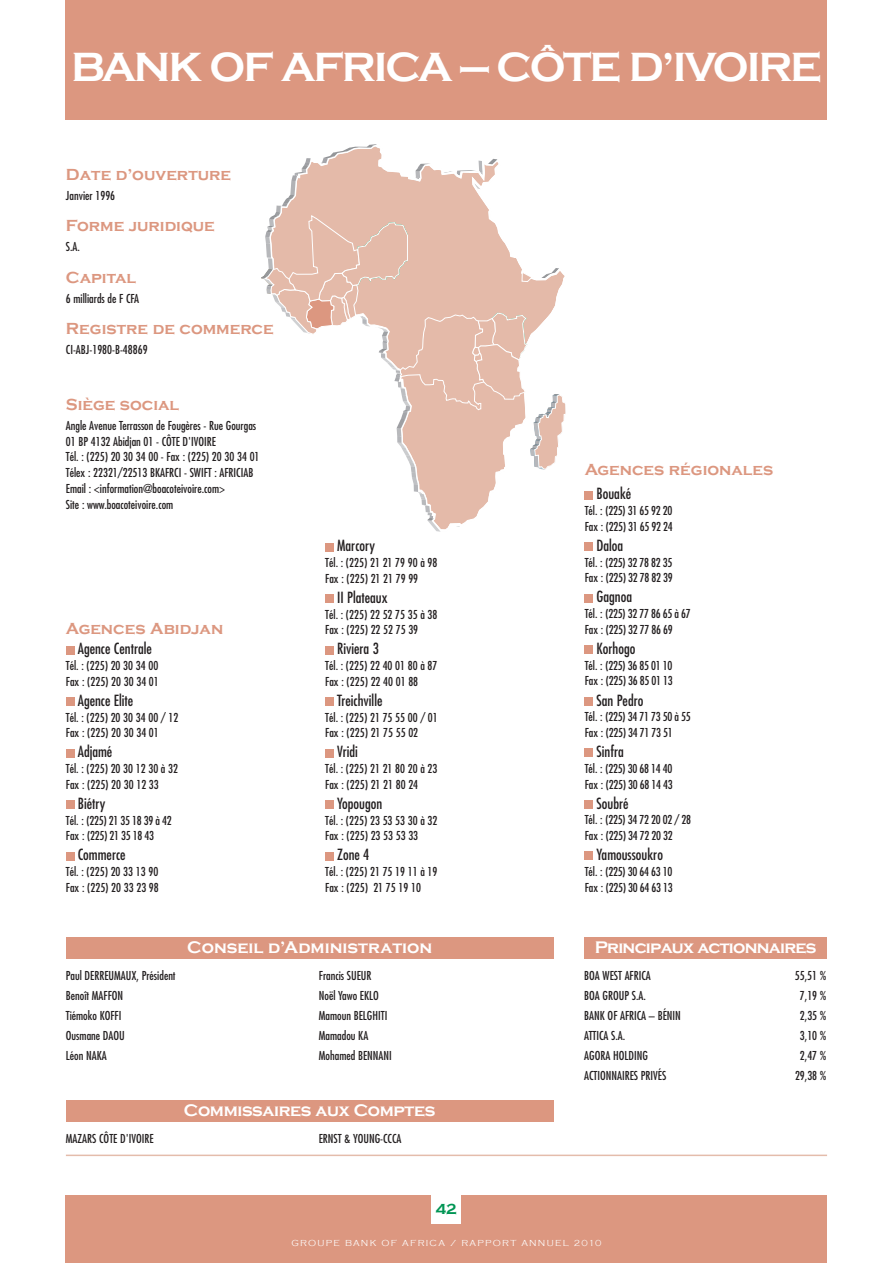
<style>
.page{position:relative;width:893px;height:1263px;background:#fff}
.page>*{position:absolute;margin:0;border:0;box-sizing:border-box;transform-origin:0 0}
.t1{font:700 42px "Copperplate Gothic";letter-spacing:-.05em;color:#fff}
.t2{font:700 17.25px "Copperplate Gothic";color:#fff}
.t3{font:700 17.25px "Copperplate Gothic";letter-spacing:-.02em;color:#fff}
.t4{font:700 17.25px "Copperplate Gothic";letter-spacing:-.045em;color:#fff}
.t5{font:700 16.5px "Copperplate Gothic";color:#dc9780}
.t6{font:condensed 15px "Futura";color:#231f20}
.t7{font:700 15px "Copperplate Gothic";color:#009554}
.t8{font:condensed 12px/15.8px "Futura";color:#231f20}
.t9{font:condensed 12px/15.8px "Futura";letter-spacing:-.025em;color:#231f20}
.t10{font:300 9px "Copperplate Gothic";letter-spacing:.145em;color:#fff}
</style>
<div class="page">
<svg style="left:261px;top:144px;width:305px;height:388px"></svg>
<div style="left:66px;top:1195px;width:761px;height:68px;background:#dc9780"></div>
<div style="left:431px;top:1194px;width:30px;height:30px;background:#fff"></div>
<div style="left:66px;top:938px;width:488px;height:21px;background:#dc9780"></div>
<div style="left:584px;top:938px;width:243px;height:21px;background:#dc9780"></div>
<div style="left:66px;top:1101px;width:488px;height:21px;background:#dc9780"></div>
<div style="left:66px;top:0;width:761px;height:119px;background:#dc9780"></div>
<hr style="left:66px;top:1154px;width:761px;height:2px;background:#e4bcab">
<div style="left:66px;top:646px;width:8px;height:8px;background:#dc9780"></div>
<div style="left:66px;top:697px;width:8px;height:9px;background:#dc9780"></div>
<div style="left:66px;top:749px;width:8px;height:8px;background:#dc9780"></div>
<div style="left:66px;top:800px;width:8px;height:9px;background:#dc9780"></div>
<div style="left:66px;top:852px;width:8px;height:8px;background:#dc9780"></div>
<div style="left:585px;top:594px;width:8px;height:8px;background:#dc9780"></div>
<div style="left:585px;top:542px;width:8px;height:9px;background:#dc9780"></div>
<div style="left:585px;top:491px;width:8px;height:8px;background:#dc9780"></div>
<div style="left:325px;top:852px;width:9px;height:8px;background:#dc9780"></div>
<div style="left:325px;top:749px;width:9px;height:8px;background:#dc9780"></div>
<div style="left:325px;top:697px;width:9px;height:9px;background:#dc9780"></div>
<div style="left:585px;top:645px;width:8px;height:9px;background:#dc9780"></div>
<div style="left:585px;top:697px;width:8px;height:8px;background:#dc9780"></div>
<div style="left:585px;top:748px;width:8px;height:9px;background:#dc9780"></div>
<div style="left:585px;top:800px;width:8px;height:8px;background:#dc9780"></div>
<div style="left:585px;top:851px;width:8px;height:9px;background:#dc9780"></div>
<div style="left:325px;top:594px;width:9px;height:9px;background:#dc9780"></div>
<div style="left:325px;top:543px;width:9px;height:8px;background:#dc9780"></div>
<div style="left:325px;top:646px;width:9px;height:8px;background:#dc9780"></div>
<div style="left:325px;top:800px;width:9px;height:9px;background:#dc9780"></div>
<h1 class="t1" style="left:71px;top:44px;width:753px">BANK-OF-AFRICA –-CÔTE-D’IVOIRE</h1>
<h3 class="t5" style="left:66px;top:165px;width:167px">Date-d’ouverture</h3>
<p class="t8" style="left:66px;top:188px;width:51px">Janvier 1996</p>
<h3 class="t5" style="left:66px;top:217px;width:150px">Forme-juridique</h3>
<p class="t8" style="left:66px;top:240px;width:16px">S.A.</p>
<h3 class="t5" style="left:66px;top:268px;width:72px">Capital</h3>
<p class="t8" style="left:66px;top:291px;width:75px">6 milliards de F CFA</p>
<h3 class="t5" style="left:66px;top:320px;width:209px">Registre-de-commerce</h3>
<p class="t8" style="left:66px;top:343px;width:83px">CI-ABJ-1980-B-48869</p>
<h3 class="t5" style="left:66px;top:395px;width:115px">Siège-social</h3>
<p class="t8" style="left:66px;top:418px;width:195px">Angle Avenue Terrasson de Fougères - Rue Gourgas 01 BP 4132 Abidjan 01 - CÔTE D'IVOIRE<br>Tél. : (225) 20 30 34 00 - Fax : (225) 20 30 34 01<br>Télex : 22321/22513 BKAFRCI - SWIFT : AFRICIAB Email : &lt;information@boacoteivoire.com&gt;<br>Site : www.boacoteivoire.com</p>
<h3 class="t5" style="left:66px;top:620px;width:159px">Agences-Abidjan</h3>
<p class="t6" style="left:78px;top:642px;width:76px">Agence Centrale</p>
<p class="t8" style="left:66px;top:658px;width:94px">Tél. : (225) 20 30 34 00<br>Fax : (225) 20 30 34 01</p>
<p class="t6" style="left:78px;top:693px;width:57px">Agence Elite</p>
<p class="t8" style="left:66px;top:710px;width:114px">Tél. : (225) 20 30 34 00 / 12<br>Fax : (225) 20 30 34 01</p>
<p class="t6" style="left:78px;top:745px;width:36px">Adjamé</p>
<p class="t8" style="left:66px;top:761px;width:114px">Tél. : (225) 20 30 12 30 à 32<br>Fax : (225) 20 30 12 33</p>
<p class="t6" style="left:78px;top:796px;width:29px">Biétry</p>
<p class="t9" style="left:66px;top:813px;width:107px">Tél. : (225) 21 35 18 39 à 42<br>Fax : (225) 21 35 18 43</p>
<p class="t6" style="left:78px;top:848px;width:49px">Commerce</p>
<p class="t8" style="left:66px;top:864px;width:94px">Tél. : (225) 20 33 13 90<br>Fax : (225) 20 33 23 98</p>
<p class="t6" style="left:337px;top:539px;width:39px">Marcory</p>
<p class="t8" style="left:325px;top:555px;width:114px">Tél. : (225) 21 21 79 90 à 98<br>Fax : (225) 21 21 79 99</p>
<p class="t6" style="left:337px;top:590px;width:52px">II Plateaux</p>
<p class="t8" style="left:325px;top:607px;width:114px">Tél. : (225) 22 52 75 35 à 38<br>Fax : (225) 22 52 75 39</p>
<p class="t6" style="left:337px;top:642px;width:43px">Riviera 3</p>
<p class="t8" style="left:325px;top:658px;width:114px">Tél. : (225) 22 40 01 80 à 87<br>Fax : (225) 22 40 01 88</p>
<p class="t6" style="left:337px;top:693px;width:47px">Treichville</p>
<p class="t8" style="left:325px;top:710px;width:114px">Tél. : (225) 21 75 55 00 / 01<br>Fax : (225) 21 75 55 02</p>
<p class="t6" style="left:337px;top:745px;width:22px">Vridi</p>
<p class="t8" style="left:325px;top:761px;width:114px">Tél. : (225) 21 21 80 20 à 23<br>Fax : (225) 21 21 80 24</p>
<p class="t6" style="left:337px;top:796px;width:47px">Yopougon</p>
<p class="t8" style="left:325px;top:813px;width:114px">Tél. : (225) 23 53 53 30 à 32<br>Fax : (225) 23 53 53 33</p>
<p class="t6" style="left:337px;top:848px;width:34px">Zone 4</p>
<p class="t8" style="left:325px;top:864px;width:114px">Tél. : (225) 21 75 19 11 à 19<br>Fax : (225) 21 75 19 10</p>
<h3 class="t5" style="left:585px;top:461px;width:190px">Agences-régionales</h3>
<p class="t6" style="left:597px;top:487px;width:36px">Bouaké</p>
<p class="t9" style="left:585px;top:504px;width:90px">Tél. : (225) 31 65 92 20<br>Fax : (225) 31 65 92 24</p>
<p class="t6" style="left:597px;top:538px;width:28px">Daloa</p>
<p class="t9" style="left:585px;top:555px;width:90px">Tél. : (225) 32 78 82 35<br>Fax : (225) 32 78 82 39</p>
<p class="t6" style="left:597px;top:590px;width:37px">Gagnoa</p>
<p class="t9" style="left:585px;top:607px;width:107px">Tél. : (225) 32 77 86 65 à 67<br>Fax : (225) 32 77 86 69</p>
<p class="t6" style="left:597px;top:641px;width:40px">Korhogo</p>
<p class="t9" style="left:585px;top:658px;width:90px">Tél. : (225) 36 85 01 10<br>Fax : (225) 36 85 01 13</p>
<p class="t6" style="left:597px;top:693px;width:48px">San Pedro</p>
<p class="t9" style="left:585px;top:710px;width:107px">Tél. : (225) 34 71 73 50 à 55<br>Fax : (225) 34 71 73 51</p>
<p class="t6" style="left:597px;top:744px;width:29px">Sinfra</p>
<p class="t9" style="left:585px;top:761px;width:90px">Tél. : (225) 30 68 14 40<br>Fax : (225) 30 68 14 43</p>
<p class="t6" style="left:597px;top:796px;width:33px">Soubré</p>
<p class="t9" style="left:585px;top:813px;width:108px">Tél. : (225) 34 72 20 02 / 28<br>Fax : (225) 34 72 20 32</p>
<p class="t6" style="left:597px;top:847px;width:68px">Yamoussoukro</p>
<p class="t9" style="left:585px;top:864px;width:90px">Tél. : (225) 30 64 63 10<br>Fax : (225) 30 64 63 13</p>
<h2 class="t2" style="left:187px;top:938px;width:247px">Conseil-d’Administration</h2>
<h2 class="t4" style="left:595px;top:938px;width:223px">Principaux-actionnaires</h2>
<p class="t8" style="left:66px;top:966px;width:111px;line-height:20.1px">Paul DERREUMAUX, Président<br>Benoît MAFFON<br>Tiémoko KOFFI<br>Ousmane DAOU<br>Léon NAKA</p>
<p class="t8" style="left:319px;top:966px;width:74px;line-height:20.1px">Francis SUEUR<br>Noël Yawo EKLO<br>Mamoun BELGHITI<br>Mamadou KA<br>Mohamed BENNANI</p>
<h2 class="t3" style="left:184px;top:1101px;width:253px">Commissaires-aux-Comptes</h2>
<p class="t8" style="left:66px;top:1131px;width:89px">MAZARS CÔTE D'IVOIRE</p>
<p class="t8" style="left:319px;top:1131px;width:84px">ERNST &amp; YOUNG-CCCA</p>
<p class="t8" style="left:584px;top:968px;width:68px">BOA WEST AFRICA</p>
<p class="t8" style="left:795px;top:968px;width:33px">55,51 %</p>
<p class="t8" style="left:584px;top:988px;width:63px">BOA GROUP S.A.</p>
<p class="t8" style="left:800px;top:988px;width:28px">7,19 %</p>
<p class="t8" style="left:584px;top:1008px;width:98px">BANK OF AFRICA – BÉNIN</p>
<p class="t8" style="left:800px;top:1008px;width:28px">2,35 %</p>
<p class="t8" style="left:584px;top:1028px;width:43px">ATTICA S.A.</p>
<p class="t8" style="left:800px;top:1028px;width:28px">3,10 %</p>
<p class="t8" style="left:584px;top:1048px;width:65px">AGORA HOLDING</p>
<p class="t8" style="left:800px;top:1048px;width:28px">2,47 %</p>
<p class="t8" style="left:584px;top:1068px;width:84px">ACTIONNAIRES PRIVÉS</p>
<p class="t8" style="left:795px;top:1068px;width:33px">29,38 %</p>
<p class="t7" style="left:436px;top:1200px;width:23px">42</p>
<p class="t10" style="left:291px;top:1238px;width:312px">GROUPE BANK OF AFRICA / RAPPORT ANNUEL 2010</p>
</div>
